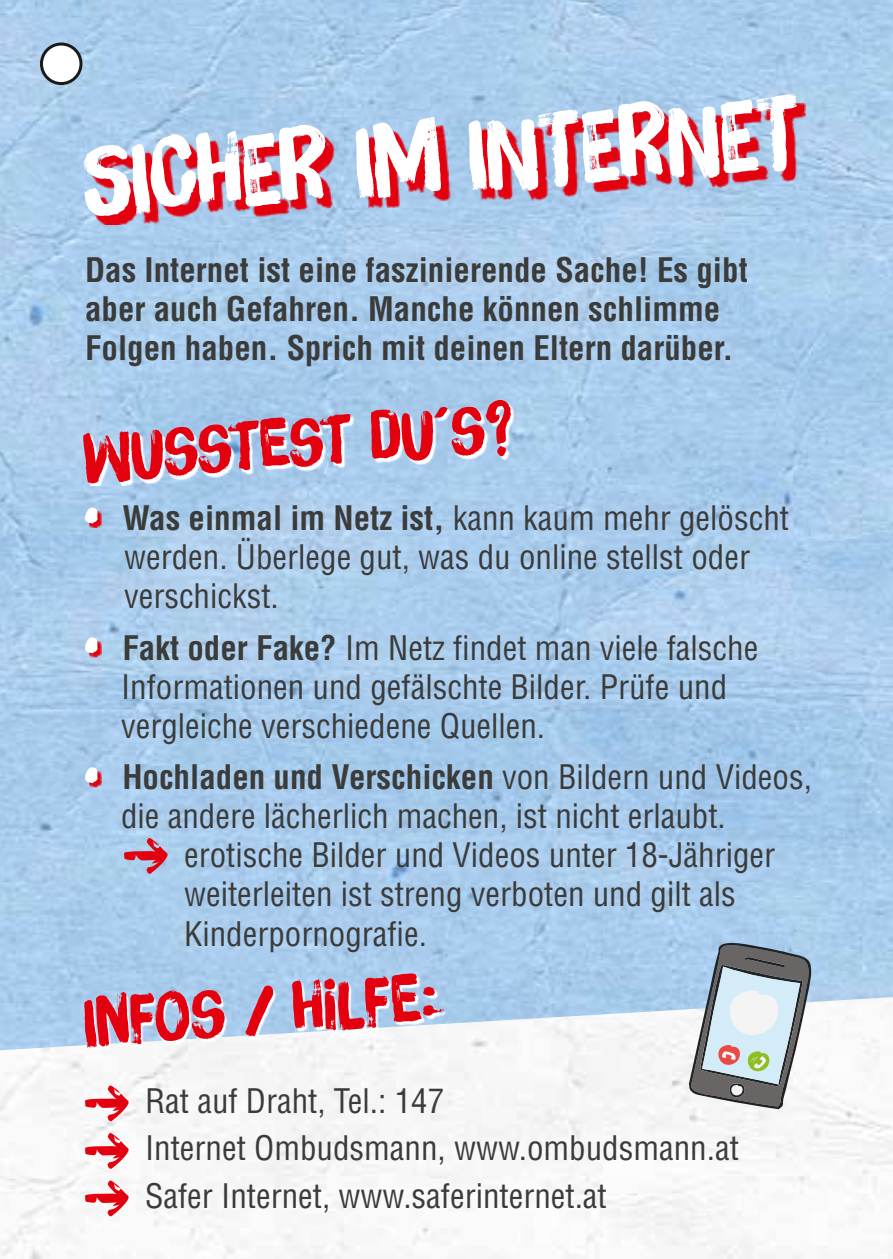
<style>
.page{position:relative;width:893px;height:1259px;background:#fff}
.page>*{position:absolute;margin:0;border:0;box-sizing:border-box;transform-origin:0 0}
.t1{font:96.6px "Brush Up";color:#fff}
.t2{font:66px "Brush Up";color:#e3000f}
.t3{font:condensed 33px/39px "Helvetica LT Std";color:#3b3b3a}
.t4{font:700 condensed 33px/39px "Helvetica LT Std";color:#3b3b3a}
.s1{font-weight:700}
</style>
<div class="page">
<img style="left:0;top:0;width:893px;height:997px">
<svg style="left:84px;top:1084px;width:48px;height:38px"></svg>
<svg style="left:84px;top:1131px;width:48px;height:38px"></svg>
<svg style="left:84px;top:1179px;width:48px;height:38px"></svg>
<svg style="left:689px;top:937px;width:124px;height:172px"></svg>
<svg style="left:86px;top:975px;width:360px;height:75px"></svg>
<svg style="left:86px;top:402px;width:428px;height:84px"></svg>
<svg style="left:92px;top:103px;width:714px;height:121px;background:#bc849e"></svg>
<svg style="left:89px;top:511px;width:13px;height:16px"></svg>
<svg style="left:85px;top:507px;width:13px;height:16px"></svg>
<svg style="left:89px;top:641px;width:13px;height:16px"></svg>
<svg style="left:85px;top:637px;width:13px;height:16px"></svg>
<svg style="left:89px;top:771px;width:13px;height:16px"></svg>
<svg style="left:85px;top:767px;width:13px;height:16px"></svg>
<svg style="left:123px;top:836px;width:48px;height:39px;background:#bb92ac"></svg>
<div style="left:41px;top:44px;width:40px;height:40px;background:#fff;border-radius:50%"></div>
<div style="left:40px;top:43px;width:42px;height:42px;border:3px solid #1a1a1a;border-radius:50%"></div>
<h1 class="t1" style="left:78px;top:122px;width:720px;rotate:-4deg">SICHER IM INTERNET</h1>
<p class="t4" style="left:85px;top:250px;width:664px">Das Internet ist eine faszinierende Sache! Es gibt aber auch Gefahren. Manche können schlimme<br>Folgen haben. Sprich mit deinen Eltern darüber.</p>
<h2 class="t2" style="left:81px;top:417px;width:431px;rotate:-4deg">Wusstest du´s?</h2>
<p class="t3" style="left:122px;top:498px;width:668px"><span class="s1">Was einmal im Netz ist,</span> kann kaum mehr gelöscht werden. Überlege gut, was du online stellst oder verschickst.</p>
<p class="t3" style="left:121px;top:628px;width:639px"><span class="s1">Fakt oder Fake?</span> Im Netz findet man viele falsche<br>Informationen und gefälschte Bilder. Prüfe und vergleiche verschiedene Quellen.</p>
<p class="t3" style="left:121px;top:757px;width:692px"><span class="s1">Hochladen und Verschicken</span> von Bildern und Videos, die andere lächerlich machen, ist nicht erlaubt.</p>
<p class="t3" style="left:184px;top:835px;width:593px">erotische Bilder und Videos unter 18-Jähriger weiterleiten ist streng verboten und gilt als<br>Kinderpornografie.</p>
<h2 class="t2" style="left:81px;top:982px;width:360px;rotate:-4deg">Infos / Hilfe:</h2>
<p class="t3" style="left:145px;top:1077px;width:595px;line-height:47.4px">Rat auf Draht, Tel.: 147<br>Internet Ombudsmann, www.ombudsmann.at<br>Safer Internet, www.saferinternet.at</p>
</div>
